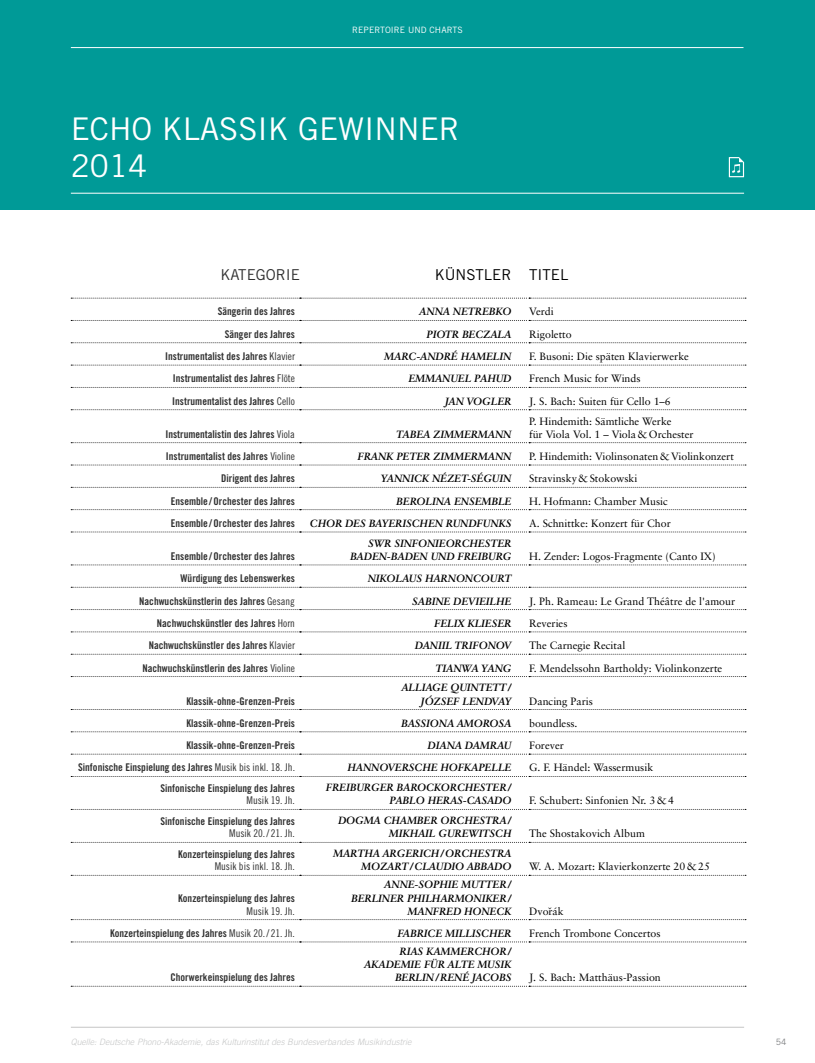
<style>
.page{position:relative;width:815px;height:1063px;background:#fff}
.page>*{position:absolute;margin:0;border:0;box-sizing:border-box;transform-origin:0 0}
.t1{font:31.25px/37.5px "Trade Gothic";color:#fff}
.t2{font:15px "Trade Gothic";color:#000}
.t3{font:15px "Trade Gothic";color:#303030}
.t4{font:10.62px "Trade Gothic Bold Cond Twenty";color:#303030}
.t5{font:10.62px/13.1px "Sabon";color:#000}
.t6{font:10.62px "Trade Gothic Cond Eighteen";color:#303030}
.t7{font:10.5px/13.1px "Sabon Bold Italic Os F";color:#000;text-align:right}
.t8{font:italic 300 8.75px "Trade Gothic";color:#c5c6c6}
.t9{font:8.75px "Trade Gothic";letter-spacing:.01em;color:#fff}
.t10{font:8.75px "Trade Gothic";color:#7d7f81}
.s1{font-family:"Trade Gothic Cond Eighteen"}
</style>
<div class="page">
<hr style="left:71px;top:1027px;width:673px;height:1px;background:#c5c6c6">
<div style="left:0;top:0;width:815px;height:210px;background:#009a97"></div>
<hr style="left:71px;top:193px;width:673px;height:1px;background:#fff">
<svg style="left:71px;top:298px;width:675px;height:1px"></svg>
<svg style="left:71px;top:320px;width:675px;height:1px"></svg>
<svg style="left:71px;top:342px;width:675px;height:1px"></svg>
<svg style="left:71px;top:365px;width:675px;height:1px"></svg>
<svg style="left:71px;top:387px;width:675px;height:1px"></svg>
<svg style="left:71px;top:409px;width:675px;height:1px"></svg>
<svg style="left:71px;top:442px;width:675px;height:1px"></svg>
<svg style="left:71px;top:465px;width:675px;height:1px"></svg>
<svg style="left:71px;top:487px;width:675px;height:1px"></svg>
<svg style="left:71px;top:509px;width:675px;height:1px"></svg>
<svg style="left:71px;top:532px;width:675px;height:1px"></svg>
<svg style="left:71px;top:565px;width:675px;height:1px"></svg>
<svg style="left:71px;top:587px;width:675px;height:1px"></svg>
<svg style="left:71px;top:609px;width:675px;height:1px"></svg>
<svg style="left:71px;top:632px;width:675px;height:1px"></svg>
<svg style="left:71px;top:654px;width:675px;height:1px"></svg>
<svg style="left:71px;top:676px;width:675px;height:1px"></svg>
<svg style="left:71px;top:709px;width:675px;height:1px"></svg>
<svg style="left:71px;top:732px;width:675px;height:1px"></svg>
<svg style="left:71px;top:754px;width:675px;height:1px"></svg>
<svg style="left:71px;top:776px;width:675px;height:1px"></svg>
<svg style="left:71px;top:809px;width:675px;height:1px"></svg>
<svg style="left:71px;top:842px;width:675px;height:1px"></svg>
<svg style="left:71px;top:875px;width:675px;height:1px"></svg>
<svg style="left:71px;top:919px;width:675px;height:1px"></svg>
<svg style="left:71px;top:942px;width:675px;height:1px"></svg>
<svg style="left:71px;top:986px;width:675px;height:1px"></svg>
<svg style="left:729px;top:157px;width:15px;height:20px"></svg>
<hr style="left:71px;top:47px;width:672px;height:1px;background:#fff">
<p class="t9" style="left:352px;top:24px;width:112px">REPERTOIRE UND CHARTS</p>
<h1 class="t1" style="left:71px;top:110px;width:390px">ECHO KLASSIK GEWINNER<br>2014</h1>
<h2 class="t3" style="left:221px;top:266px;width:81px">KATEGORIE</h2>
<h2 class="t2" style="left:435px;top:266px;width:135px">KÜNSTLER TITEL</h2>
<p class="t4" style="left:218px;top:305px;width:79px">Sängerin des Jahres</p>
<p class="t7" style="left:419px;top:305px;width:94px">ANNA NETREBKO</p>
<p class="t5" style="left:529px;top:305px;width:26px">Verdi</p>
<p class="t4" style="left:225px;top:328px;width:72px">Sänger des Jahres</p>
<p class="t7" style="left:426px;top:327px;width:86px">PIOTR BECZALA</p>
<p class="t5" style="left:529px;top:327px;width:44px">Rigoletto</p>
<p class="t4" style="left:165px;top:350px;width:131px">Instrumentalist des Jahres <span class="s1">Klavier</span></p>
<p class="t7" style="left:384px;top:350px;width:129px">MARC-ANDRÉ HAMELIN</p>
<p class="t5" style="left:529px;top:350px;width:161px">F. Busoni: Die späten Klavierwerke</p>
<p class="t4" style="left:173px;top:372px;width:124px">Instrumentalist des Jahres <span class="s1">Flöte</span></p>
<p class="t7" style="left:408px;top:372px;width:105px">EMMANUEL PAHUD</p>
<p class="t5" style="left:529px;top:372px;width:113px">French Music for Winds</p>
<p class="t4" style="left:172px;top:395px;width:124px">Instrumentalist des Jahres <span class="s1">Cello</span></p>
<p class="t7" style="left:445px;top:394px;width:68px">JAN VOGLER</p>
<p class="t5" style="left:529px;top:394px;width:143px">J. S. Bach: Suiten für Cello 1–6</p>
<p class="t4" style="left:165px;top:427px;width:131px">Instrumentalistin des Jahres <span class="s1">Viola</span></p>
<p class="t7" style="left:396px;top:427px;width:117px">TABEA ZIMMERMANN</p>
<p class="t5" style="left:529px;top:414px;width:166px">P. Hindemith: Sämtliche Werke<br>für Viola Vol. 1 – Viola&amp;Orchester</p>
<p class="t4" style="left:166px;top:450px;width:131px">Instrumentalist des Jahres <span class="s1">Violine</span></p>
<p class="t7" style="left:357px;top:450px;width:155px">FRANK PETER ZIMMERMANN</p>
<p class="t5" style="left:529px;top:450px;width:206px">P. Hindemith: Violinsonaten&amp;Violinkonzert</p>
<p class="t4" style="left:221px;top:472px;width:75px">Dirigent des Jahres</p>
<p class="t7" style="left:381px;top:472px;width:132px">YANNICK NÉZET-SÉGUIN</p>
<p class="t5" style="left:529px;top:472px;width:110px">Stravinsky&amp;Stokowski</p>
<p class="t4" style="left:171px;top:494px;width:126px">Ensemble / Orchester des Jahres</p>
<p class="t7" style="left:396px;top:494px;width:117px">BEROLINA ENSEMBLE</p>
<p class="t5" style="left:529px;top:494px;width:140px">H. Hofmann: Chamber Music</p>
<p class="t4" style="left:171px;top:517px;width:126px">Ensemble / Orchester des Jahres</p>
<p class="t7" style="left:310px;top:517px;width:203px">CHOR DES BAYERISCHEN RUNDFUNKS</p>
<p class="t5" style="left:529px;top:517px;width:143px">A. Schnittke: Konzert für Chor</p>
<p class="t4" style="left:171px;top:550px;width:126px">Ensemble / Orchester des Jahres</p>
<p class="t7" style="left:350px;top:536px;width:163px">SWR SINFONIEORCHESTER<br>BADEN-BADEN UND FREIBURG</p>
<p class="t5" style="left:529px;top:550px;width:188px">H. Zender: Logos-Fragmente (Canto IX)</p>
<p class="t4" style="left:181px;top:572px;width:116px">Würdigung des Lebenswerkes</p>
<p class="t7" style="left:368px;top:572px;width:145px">NIKOLAUS HARNONCOURT</p>
<p class="t4" style="left:139px;top:594px;width:157px">Nachwuchskünstlerin des Jahres <span class="s1">Gesang</span></p>
<p class="t7" style="left:412px;top:594px;width:101px">SABINE DEVIEILHE</p>
<p class="t5" style="left:529px;top:594px;width:208px">J. Ph. Rameau: Le Grand Théâtre de l'amour</p>
<p class="t4" style="left:157px;top:617px;width:140px">Nachwuchskünstler des Jahres <span class="s1">Horn</span></p>
<p class="t7" style="left:434px;top:617px;width:79px">FELIX KLIESER</p>
<p class="t5" style="left:529px;top:617px;width:40px">Reveries</p>
<p class="t4" style="left:149px;top:639px;width:148px">Nachwuchskünstler des Jahres <span class="s1">Klavier</span></p>
<p class="t7" style="left:415px;top:639px;width:98px">DANIIL TRIFONOV</p>
<p class="t5" style="left:529px;top:639px;width:98px">The Carnegie Recital</p>
<p class="t4" style="left:142px;top:661px;width:154px">Nachwuchskünstlerin des Jahres <span class="s1">Violine</span></p>
<p class="t7" style="left:436px;top:661px;width:77px">TIANWA YANG</p>
<p class="t5" style="left:529px;top:661px;width:195px">F. Mendelssohn Bartholdy: Violinkonzerte</p>
<p class="t4" style="left:186px;top:694px;width:110px">Klassik-ohne-Grenzen-Preis</p>
<p class="t7" style="left:401px;top:681px;width:112px">ALLIAGE QUINTETT/<br>JÓZSEF LENDVAY</p>
<p class="t5" style="left:529px;top:694px;width:65px">Dancing Paris</p>
<p class="t4" style="left:186px;top:717px;width:110px">Klassik-ohne-Grenzen-Preis</p>
<p class="t7" style="left:401px;top:717px;width:112px">BASSIONA AMOROSA</p>
<p class="t5" style="left:529px;top:716px;width:50px">boundless.</p>
<p class="t4" style="left:186px;top:739px;width:110px">Klassik-ohne-Grenzen-Preis</p>
<p class="t7" style="left:428px;top:739px;width:85px">DIANA DAMRAU</p>
<p class="t5" style="left:529px;top:739px;width:36px">Forever</p>
<p class="t4" style="left:78px;top:761px;width:218px">Sinfonische Einspielung des Jahres <span class="s1">Musik bis inkl. 18. Jh.</span></p>
<p class="t7" style="left:347px;top:761px;width:165px">HANNOVERSCHE HOFKAPELLE</p>
<p class="t5" style="left:529px;top:761px;width:126px">G. F. Händel: Wassermusik</p>
<p class="t4" style="left:161px;top:782px;width:136px">Sinfonische Einspielung des Jahres</p>
<p class="t6" style="left:247px;top:794px;width:50px">Musik 19. Jh.</p>
<p class="t7" style="left:326px;top:781px;width:187px">FREIBURGER BAROCKORCHESTER/<br>PABLO HERAS-CASADO</p>
<p class="t5" style="left:529px;top:794px;width:146px">F. Schubert: Sinfonien Nr. 3&amp;4</p>
<p class="t4" style="left:161px;top:815px;width:136px">Sinfonische Einspielung des Jahres</p>
<p class="t6" style="left:229px;top:827px;width:67px">Musik 20./ 21. Jh.</p>
<p class="t4" style="left:178px;top:848px;width:118px">Konzerteinspielung des Jahres</p>
<p class="t6" style="left:215px;top:860px;width:82px">Musik bis inkl. 18. Jh.</p>
<p class="t4" style="left:178px;top:892px;width:118px">Konzerteinspielung des Jahres</p>
<p class="t6" style="left:247px;top:905px;width:50px">Musik 19. Jh.</p>
<p class="t7" style="left:338px;top:814px;width:175px">DOGMA CHAMBER ORCHESTRA/<br>MIKHAIL GUREWITSCH</p>
<p class="t7" style="left:333px;top:847px;width:180px">MARTHA ARGERICH/ORCHESTRA<br>MOZART/CLAUDIO ABBADO</p>
<p class="t7" style="left:351px;top:878px;width:162px">ANNE-SOPHIE MUTTER/<br>BERLINER PHILHARMONIKER/<br>MANFRED HONECK</p>
<p class="t5" style="left:529px;top:827px;width:117px">The Shostakovich Album</p>
<p class="t5" style="left:529px;top:860px;width:182px">W. A. Mozart: Klavierkonzerte 20&amp;25</p>
<p class="t5" style="left:529px;top:904px;width:36px">Dvoˇrák</p>
<p class="t4" style="left:110px;top:927px;width:186px">Konzerteinspielung des Jahres <span class="s1">Musik 20./ 21. Jh.</span></p>
<p class="t7" style="left:397px;top:927px;width:115px">FABRICE MILLISCHER</p>
<p class="t5" style="left:529px;top:927px;width:133px">French Trombone Concertos</p>
<p class="t4" style="left:171px;top:971px;width:126px">Chorwerkeinspielung des Jahres</p>
<p class="t7" style="left:364px;top:945px;width:149px">RIAS KAMMERCHOR/<br>AKADEMIE FÜR ALTE MUSIK<br>BERLIN/RENÉ JACOBS</p>
<p class="t5" style="left:529px;top:971px;width:133px">J. S. Bach: Matthäus-Passion</p>
<p class="t8" style="left:71px;top:1037px;width:342px">Quelle: Deutsche Phono-Akademie, das Kulturinstitut des Bundesverbandes Musikindustrie</p>
<p class="t10" style="left:776px;top:1037px;width:12px">54</p>
</div>
